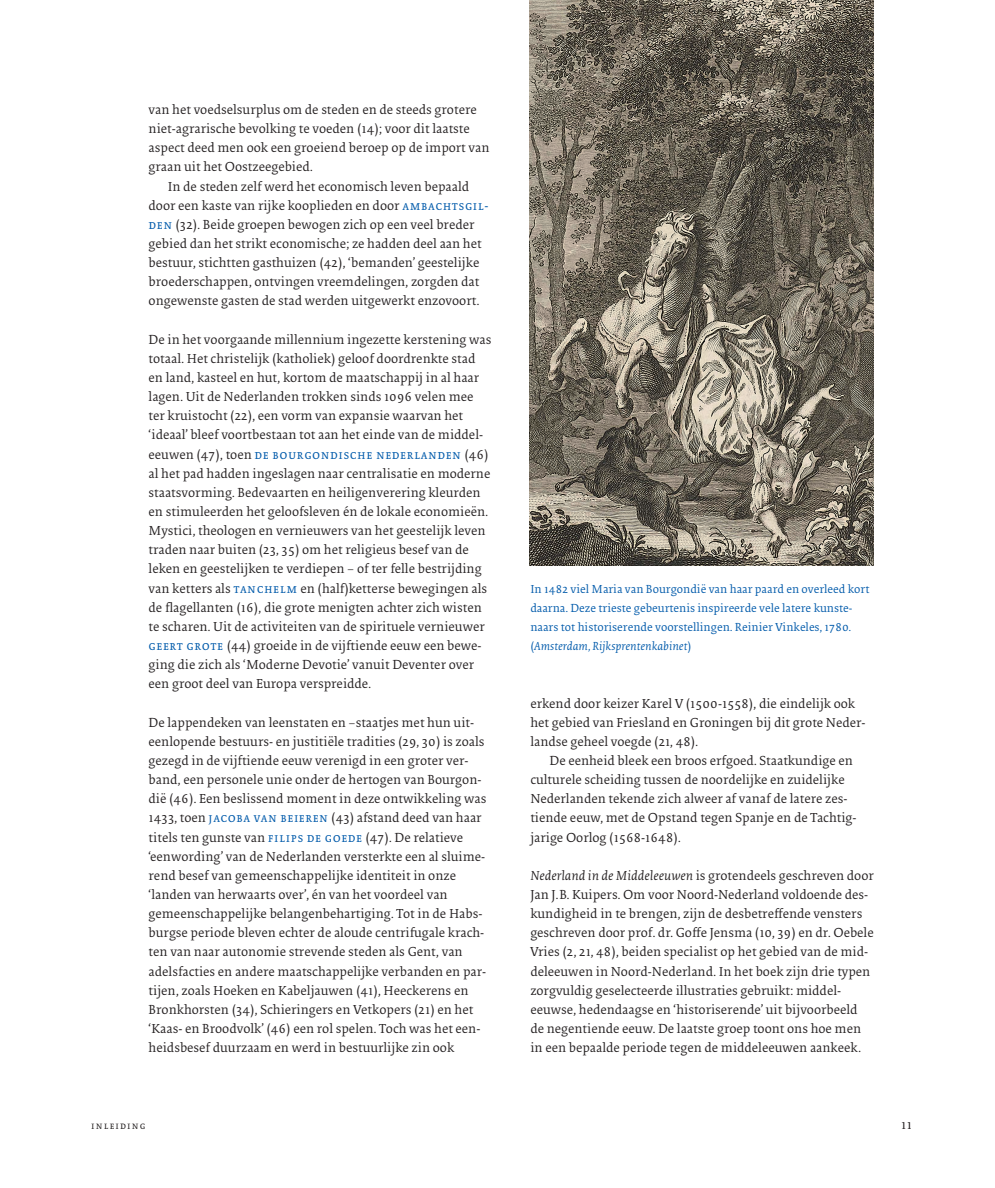
<style>
.page{position:relative;width:995px;height:1188px;background:#fff}
.page>*{position:absolute;margin:0;border:0;box-sizing:border-box;transform-origin:0 0}
.Normal_ME{font:13.5px/19.2px "Collis Roman Txt";color:#231f20}
.Normaal{font:13.5px "Collis Roman Txt";color:#231f20}
.t1{font:12px/19.2px "Collis Roman Txt";color:#015aaa}
.Normaal-2{font:10.5px "Collis Roman Exp";letter-spacing:.1em;color:#231f20}
.s1{font-family:"Collis Roman Exp";color:#015aaa}
.s2{font-family:"Collis Italic Txt"}
</style>
<div class="page">
<img style="left:529px;top:0;width:345px;height:565px">
<p class="Normal_ME" style="left:149px;top:101px;width:342px">van het voedselsurplus om de steden en de steeds grotere niet-agrarische bevolking te voeden (14); voor dit laatste aspect deed men ook een groeiend beroep op de import van graan uit het Oostzeegebied.</p>
<p class="Normal_ME" style="left:149px;top:177px;width:341px;text-indent:19px">In de steden zelf werd het economisch leven bepaald door een kaste van rijke kooplieden en door <span class="s1">ambachtsgil&shy;den</span> (32). Beide groepen bewogen zich op een veel breder gebied dan het strikt economische; ze hadden deel aan het bestuur, stichtten gasthuizen (42), ‘bemanden’ geestelijke broederschappen, ontvingen vreemdelingen, zorgden dat ongewenste gasten de stad werden uitgewerkt enzovoort.</p>
<p class="Normal_ME" style="left:149px;top:330px;width:344px">De in het voorgaande millennium ingezette kerstening was totaal. Het christelijk (katholiek) geloof doordrenkte stad en land, kasteel en hut, kortom de maatschappij in al haar lagen. Uit de Nederlanden trokken sinds 1096 velen mee ter kruistocht (22), een vorm van expansie waarvan het ‘ideaal’ bleef voortbestaan tot aan het einde van de middel&shy;eeuwen (47), toen <span class="s1">de bourgondische nederlanden</span> (46) al het pad hadden ingeslagen naar centralisatie en moderne staatsvorming. Bedevaarten en heiligenverering kleurden en stimuleerden het geloofsleven én de lokale economieën.<br>Mystici, theologen en vernieuwers van het geestelijk leven traden naar buiten (23, 35) om het religieus besef van de leken en geestelijken te verdiepen – of ter felle bestrijding van ketters als <span class="s1">tanchelm</span> en (half)ketterse bewegingen als de flagellanten (16), die grote menigten achter zich wisten te scharen. Uit de activiteiten van de spirituele vernieuwer <span class="s1">geert grote</span> (44) groeide in de vijftiende eeuw een bewe&shy;ging die zich als ‘Moderne Devotie’ vanuit Deventer over een groot deel van Europa verspreidde.</p>
<p class="Normal_ME" style="left:149px;top:713px;width:339px">De lappendeken van leenstaten en –staatjes met hun uit&shy;eenlopende bestuurs- en justitiële tradities (29, 30) is zoals gezegd in de vijftiende eeuw verenigd in een groter ver&shy;band, een personele unie onder de hertogen van Bourgon&shy;dië (46). Een beslissend moment in deze ontwikkeling was 1433, toen <span class="s1">jacoba van beieren</span> (43) afstand deed van haar titels ten gunste van <span class="s1">filips de goede</span> (47). De relatieve ‘eenwording’ van de Nederlanden versterkte een al sluime&shy;rend besef van gemeenschappelijke identiteit in onze ‘landen van herwaarts over’, én van het voordeel van gemeenschappelijke belangenbehartiging. Tot in de Habs&shy;burgse periode bleven echter de aloude centrifugale krach&shy;ten van naar autonomie strevende steden als Gent, van adelsfacties en andere maatschappelijke verbanden en par&shy;tijen, zoals Hoeken en Kabeljauwen (41), Heeckerens en Bronkhorsten (34), Schieringers en Vetkopers (21) en het ‘Kaas- en Broodvolk’ (46) een rol spelen. Toch was het een&shy;heidsbesef duurzaam en werd in bestuurlijke zin ook</p>
<p class="Normaal-2" style="left:91px;top:1119px;width:56px">inleiding</p>
<p class="t1" style="left:530px;top:579px;width:340px">In 1482 viel Maria van Bourgondië van haar paard en overleed kort daarna. Deze trieste gebeurtenis inspireerde vele latere kunste&shy;naars tot historiserende voorstellingen. Reinier Vinkeles, 1780. (<span class="s2">Amsterdam, Rijksprentenkabinet</span>)</p>
<p class="Normal_ME" style="left:530px;top:694px;width:337px">erkend door keizer Karel V (1500-1558), die eindelijk ook het gebied van Friesland en Groningen bij dit grote Neder&shy;landse geheel voegde (21, 48).</p>
<p class="Normal_ME" style="left:530px;top:751px;width:327px;text-indent:19px">De eenheid bleek een broos erfgoed. Staatkundige en culturele scheiding tussen de noordelijke en zuidelijke Nederlanden tekende zich alweer af vanaf de latere zes&shy;tiende eeuw, met de Opstand tegen Spanje en de Tachtig&shy;jarige Oorlog (1568-1648).</p>
<p class="Normal_ME" style="left:530px;top:866px;width:345px"><span class="s2">Nederland in de Middeleeuwen</span> is grotendeels geschreven door Jan J.B. Kuipers. Om voor Noord-Nederland voldoende des&shy;kundigheid in te brengen, zijn de desbetreffende vensters geschreven door prof. dr. Goffe Jensma (10, 39) en dr. Oebele Vries (2, 21, 48), beiden specialist op het gebied van de mid&shy;deleeuwen in Noord-Nederland. In het boek zijn drie typen zorgvuldig geselecteerde illustraties gebruikt: middel&shy;eeuwse, hedendaagse en ‘historiserende’ uit bijvoorbeeld de negentiende eeuw. De laatste groep toont ons hoe men in een bepaalde periode tegen de middeleeuwen aankeek.</p>
<p class="Normaal" style="left:901px;top:1117px;width:12px">11</p>
</div>
